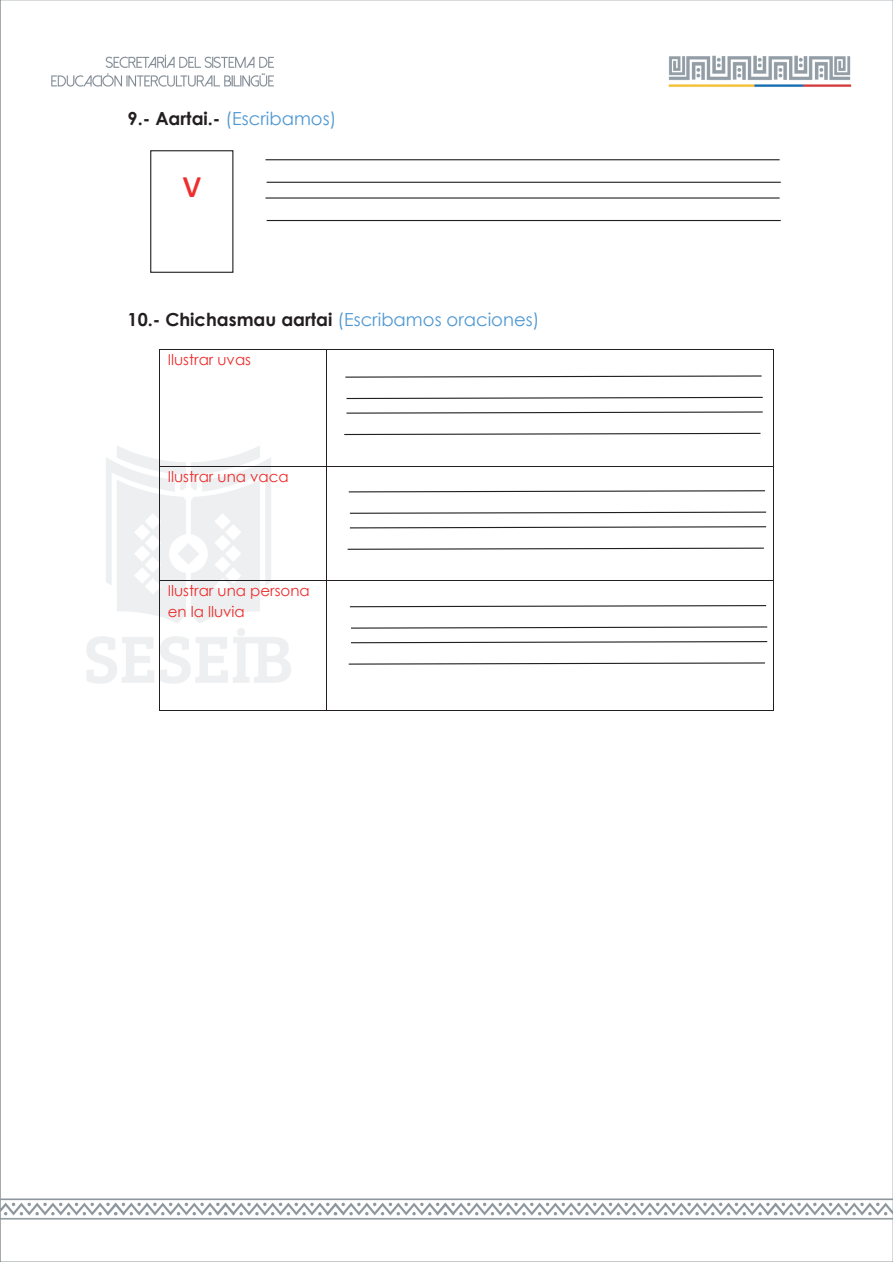
<style>
.page{position:relative;width:893px;height:1263px;background:#fff}
.page>*{position:absolute;margin:0;border:0;box-sizing:border-box;transform-origin:0 0}
.t1{font:42px "Calibri";color:#ee2d2d}
.t2{font:18px "Century Gothic";color:#4f98d2}
.t3{font:15px/21.1px "Century Gothic";color:#ee2d2d}
.s1{font-weight:700;color:#231f20}
</style>
<div class="page">
<img style="left:0;top:0;width:893px;height:1262px">
<hr style="left:160px;top:349px;width:166px;height:1px;background:#231f20">
<hr style="left:327px;top:349px;width:446px;height:1px;background:#231f20">
<hr style="left:159px;top:349px;width:1px;height:117px;background:#231f20">
<hr style="left:326px;top:349px;width:1px;height:117px;background:#231f20">
<hr style="left:773px;top:349px;width:1px;height:117px;background:#231f20">
<hr style="left:160px;top:466px;width:166px;height:1px;background:#231f20">
<hr style="left:327px;top:466px;width:446px;height:1px;background:#231f20">
<hr style="left:159px;top:467px;width:1px;height:113px;background:#231f20">
<hr style="left:326px;top:467px;width:1px;height:113px;background:#231f20">
<hr style="left:773px;top:467px;width:1px;height:113px;background:#231f20">
<hr style="left:160px;top:580px;width:166px;height:1px;background:#231f20">
<hr style="left:327px;top:580px;width:446px;height:1px;background:#231f20">
<hr style="left:159px;top:580px;width:1px;height:130px;background:#231f20">
<hr style="left:160px;top:710px;width:166px;height:1px;background:#231f20">
<hr style="left:326px;top:580px;width:1px;height:130px;background:#231f20">
<hr style="left:327px;top:710px;width:446px;height:1px;background:#231f20">
<hr style="left:773px;top:580px;width:1px;height:130px;background:#231f20">
<div style="left:151px;top:151px;width:82px;height:121px;background:#fff"></div>
<div style="left:150px;top:150px;width:83px;height:123px;border:1px solid #231f20"></div>
<hr style="left:266px;top:159px;width:514px;height:1px;background:#231f20">
<hr style="left:267px;top:182px;width:514px;height:1px;background:#231f20">
<hr style="left:266px;top:197px;width:514px;height:2px;background:#231f20">
<hr style="left:267px;top:220px;width:514px;height:1px;background:#231f20">
<svg style="left:344px;top:375px;width:419px;height:3px"></svg>
<svg style="left:345px;top:396px;width:419px;height:4px"></svg>
<svg style="left:345px;top:411px;width:419px;height:3px"></svg>
<svg style="left:343px;top:432px;width:419px;height:4px"></svg>
<svg style="left:348px;top:490px;width:418px;height:3px"></svg>
<svg style="left:349px;top:511px;width:418px;height:3px"></svg>
<svg style="left:349px;top:526px;width:418px;height:3px"></svg>
<svg style="left:346px;top:547px;width:419px;height:3px"></svg>
<svg style="left:349px;top:604px;width:418px;height:4px"></svg>
<svg style="left:350px;top:626px;width:418px;height:3px"></svg>
<svg style="left:350px;top:640px;width:418px;height:4px"></svg>
<svg style="left:348px;top:662px;width:418px;height:3px"></svg>
<p class="t2" style="left:128px;top:105px;width:210px"><span class="s1">9.- Aartai.-</span> (Escribamos)</p>
<h1 class="t1" style="left:182px;top:154px;width:20px">v</h1>
<p class="t2" style="left:128px;top:307px;width:413px"><span class="s1">10.- Chichasmau aartai</span> (Escribamos oraciones)</p>
<p class="t3" style="left:168px;top:348px;width:85px">Ilustrar uvas</p>
<p class="t3" style="left:168px;top:466px;width:123px">Ilustrar una vaca</p>
<p class="t3" style="left:168px;top:579px;width:144px">Ilustrar una persona en la lluvia</p>
</div>
